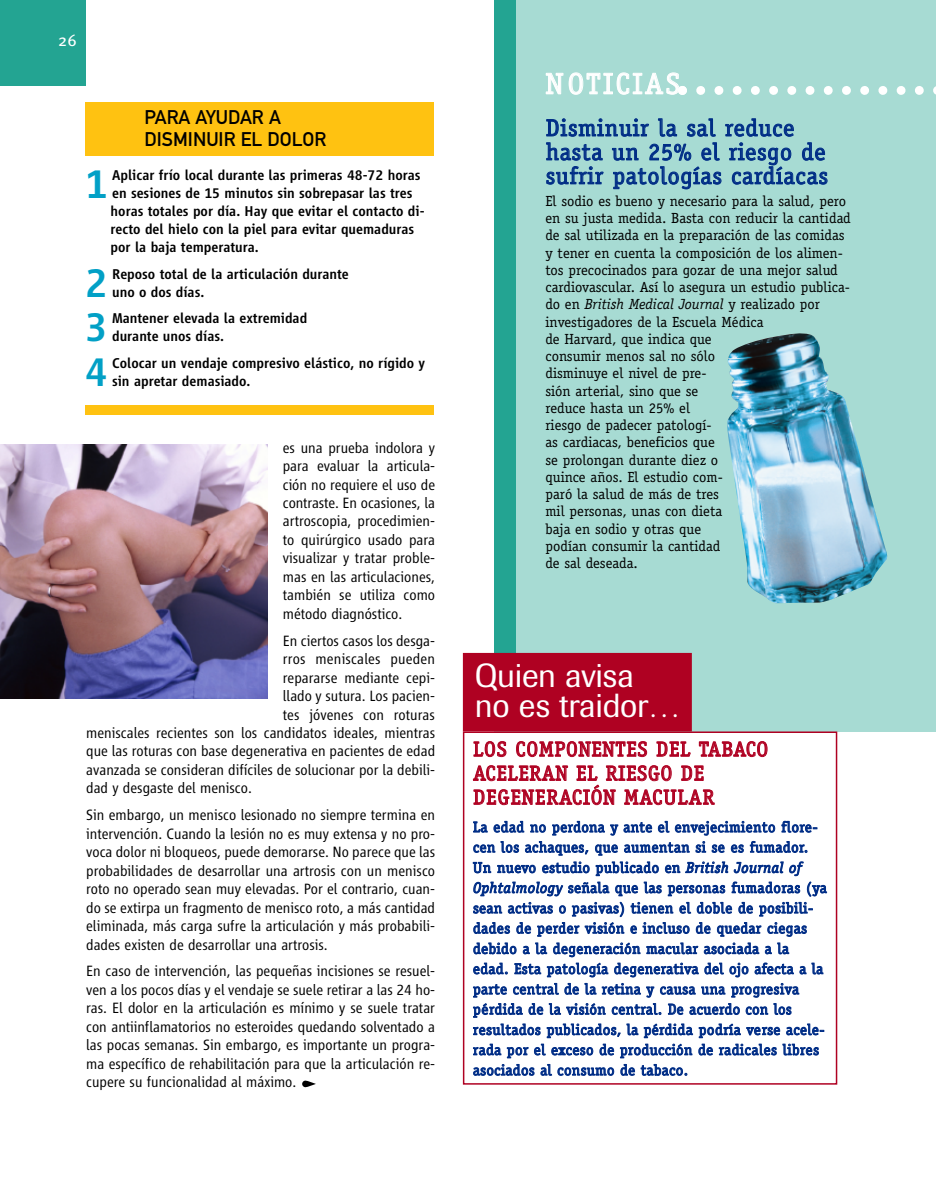
<style>
.page{position:relative;width:936px;height:1191px;background:#fff}
.page>*{position:absolute;margin:0;border:0;box-sizing:border-box;transform-origin:0 0}
.t1{font:500 42px "Vialog LT";color:#02a0c6}
.t2{font:33px/30px "Imago";letter-spacing:-.01em;color:#fff}
.t3{font:30px "Officina Serif";letter-spacing:.08em;color:#fff}
.t4{font:24px/24px "Officina Serif";letter-spacing:.03em;color:#002d86}
.t5{font:21px/24px "Officina Serif";letter-spacing:.04em;color:#af0122}
.t6{font:19.5px/22.5px "DIN Mittelschrift";color:#000}
.t7{font:16.5px "Meta Pro";color:#fff}
.t8{font:300 15.45px/18.5px "Vialog LT";color:#000;text-align:justify}
.t9{font:15px/20.2px "Officina Serif";letter-spacing:.03em;color:#002d86}
.t10{font:14.7px/17.2px "Officina Serif";color:#000}
.t11{font:500 14.7px/18px "Vialog LT";color:#000}
.s1{font-style:italic}
</style>
<div class="page">
<svg style="left:302px;top:1080px;width:14px;height:7px"></svg>
<div style="left:494px;top:0;width:441px;height:731px;background:#a7dbd3"></div>
<div style="left:494px;top:0;width:21px;height:671px;background:#23a492"></div>
<div style="left:0;top:0;width:85px;height:85px;background:#23a492"></div>
<div style="left:463px;top:731px;width:374px;height:353px;border:2px solid #af0122"></div>
<div style="left:463px;top:653px;width:228px;height:77px;background:#af0122"></div>
<div style="left:463px;top:653px;width:228px;height:78px;border:2px solid #af0122"></div>
<svg style="left:678px;top:86px;width:257px;height:9px"></svg>
<img style="left:0;top:445px;width:268px;height:253px">
<div style="left:85px;top:102px;width:349px;height:53px;background:#ffc211"></div>
<div style="left:85px;top:405px;width:349px;height:10px;background:#ffc211"></div>
<img style="left:727px;top:333px;width:160px;height:270px">
<p class="t7" style="left:58px;top:35px;width:20px">26</p>
<p class="t6" style="left:145px;top:108px;width:183px">PARA AYUDAR A<br>DISMINUIR EL DOLOR</p>
<h1 class="t1" style="left:85px;top:170px;width:24px">1</h1>
<p class="t11" style="left:111px;top:168px;width:315px">Aplicar frío local durante las primeras 48-72 horas en sesiones de 15 minutos sin sobrepasar las tres horas totales por día. Hay que evitar el contacto di&shy;recto del hielo con la piel para evitar quemaduras por la baja temperatura.</p>
<h1 class="t1" style="left:85px;top:269px;width:24px">2</h1>
<p class="t11" style="left:112px;top:266px;width:238px">Reposo total de la articulación durante uno o dos días.</p>
<h1 class="t1" style="left:85px;top:313px;width:24px">3</h1>
<p class="t11" style="left:112px;top:311px;width:197px">Mantener elevada la extremidad durante unos días.</p>
<h1 class="t1" style="left:85px;top:358px;width:24px">4</h1>
<p class="t11" style="left:112px;top:355px;width:314px">Colocar un vendaje compresivo elástico, no rígido y sin apretar demasiado.</p>
<p class="t8" style="left:283px;top:440px;width:154px">es una prueba indolora y para evaluar la articula&shy;ción no requiere el uso de contraste. En ocasiones, la artroscopia, procedimien&shy;to quirúrgico usado para visualizar y tratar proble&shy;mas en las articulaciones, también se utiliza como método diagnóstico.</p>
<p class="t8" style="left:283px;top:633px;width:154px">En ciertos casos los desga-</p>
<p class="t8" style="left:283px;top:651px;width:154px">rros meniscales pueden</p>
<p class="t8" style="left:283px;top:670px;width:154px">repararse mediante cepi-</p>
<p class="t8" style="left:283px;top:688px;width:154px">llado y sutura. Los pacien-</p>
<p class="t8" style="left:283px;top:706px;width:154px">tes jóvenes con roturas</p>
<p class="t8" style="left:86px;top:725px;width:350px">meniscales recientes son los candidatos ideales, mientras</p>
<p class="t8" style="left:86px;top:743px;width:350px">que las roturas con base degenerativa en pacientes de edad</p>
<p class="t8" style="left:86px;top:762px;width:350px">avanzada se consideran difíciles de solucionar por la debili-</p>
<p class="t8" style="left:86px;top:780px;width:167px">dad y desgaste del menisco.</p>
<p class="t8" style="left:86px;top:807px;width:350px">Sin embargo, un menisco lesionado no siempre termina en intervención. Cuando la lesión no es muy extensa y no pro&shy;voca dolor ni bloqueos, puede demorarse. No parece que las probabilidades de desarrollar una artrosis con un menisco roto no operado sean muy elevadas. Por el contrario, cuan&shy;do se extirpa un fragmento de menisco roto, a más cantidad eliminada, más carga sufre la articulación y más probabili&shy;dades existen de desarrollar una artrosis.</p>
<p class="t8" style="left:86px;top:963px;width:350px">En caso de intervención, las pequeñas incisiones se resuel&shy;ven a los pocos días y el vendaje se suele retirar a las 24 ho&shy;ras. El dolor en la articulación es mínimo y se suele tratar con antiinflamatorios no esteroides quedando solventado a las pocas semanas. Sin embargo, es importante un progra&shy;ma específico de rehabilitación para que la articulación re&shy;cupere su funcionalidad al máximo.</p>
<h3 class="t3" style="left:545px;top:66px;width:136px">NOTICIAS</h3>
<h3 class="t4" style="left:545px;top:116px;width:284px">Disminuir la sal reduce hasta un 25% el riesgo de sufrir patologías cardíacas</h3>
<p class="t10" style="left:545px;top:192px;width:307px">El sodio es bueno y necesario para la salud, pero en su justa medida. Basta con reducir la cantidad de sal utilizada en la preparación de las comidas y tener en cuenta la composición de los alimen&shy;tos precocinados para gozar de una mejor salud cardiovascular. Así lo asegura un estudio publica&shy;do en <span class="s1">British Medical Journal</span> y realizado por investigadores de la Escuela Médica<br>de Harvard, que indica que<br>consumir menos sal no sólo<br>disminuye el nivel de pre-<br>sión arterial, sino que se<br>reduce hasta un 25% el<br>riesgo de padecer patologí-<br>as cardiacas, beneficios que<br>se prolongan durante diez o<br>quince años. El estudio com-<br>paró la salud de más de tres<br>mil personas, unas con dieta<br>baja en sodio y otras que<br>podían consumir la cantidad<br>de sal deseada.</p>
<h2 class="t2" style="left:475px;top:663px;width:207px">Quien avisa<br>no es traidor…</h2>
<h3 class="t5" style="left:473px;top:737px;width:296px">LOS COMPONENTES DEL TABACO<br>ACELERAN EL RIESGO DE<br>DEGENERACIÓN MACULAR</h3>
<p class="t9" style="left:473px;top:816px;width:355px">La edad no perdona y ante el envejecimiento flore&shy;cen los achaques, que aumentan si se es fumador.<br>Un nuevo estudio publicado en <span class="s1">British Journal of Ophtalmology</span> señala que las personas fumadoras (ya sean activas o pasivas) tienen el doble de posibili&shy;dades de perder visión e incluso de quedar ciegas debido a la degeneración macular asociada a la edad. Esta patología degenerativa del ojo afecta a la parte central de la retina y causa una progresiva pérdida de la visión central. De acuerdo con los resultados publicados, la pérdida podría verse acele&shy;rada por el exceso de producción de radicales libres asociados al consumo de tabaco.</p>
</div>
